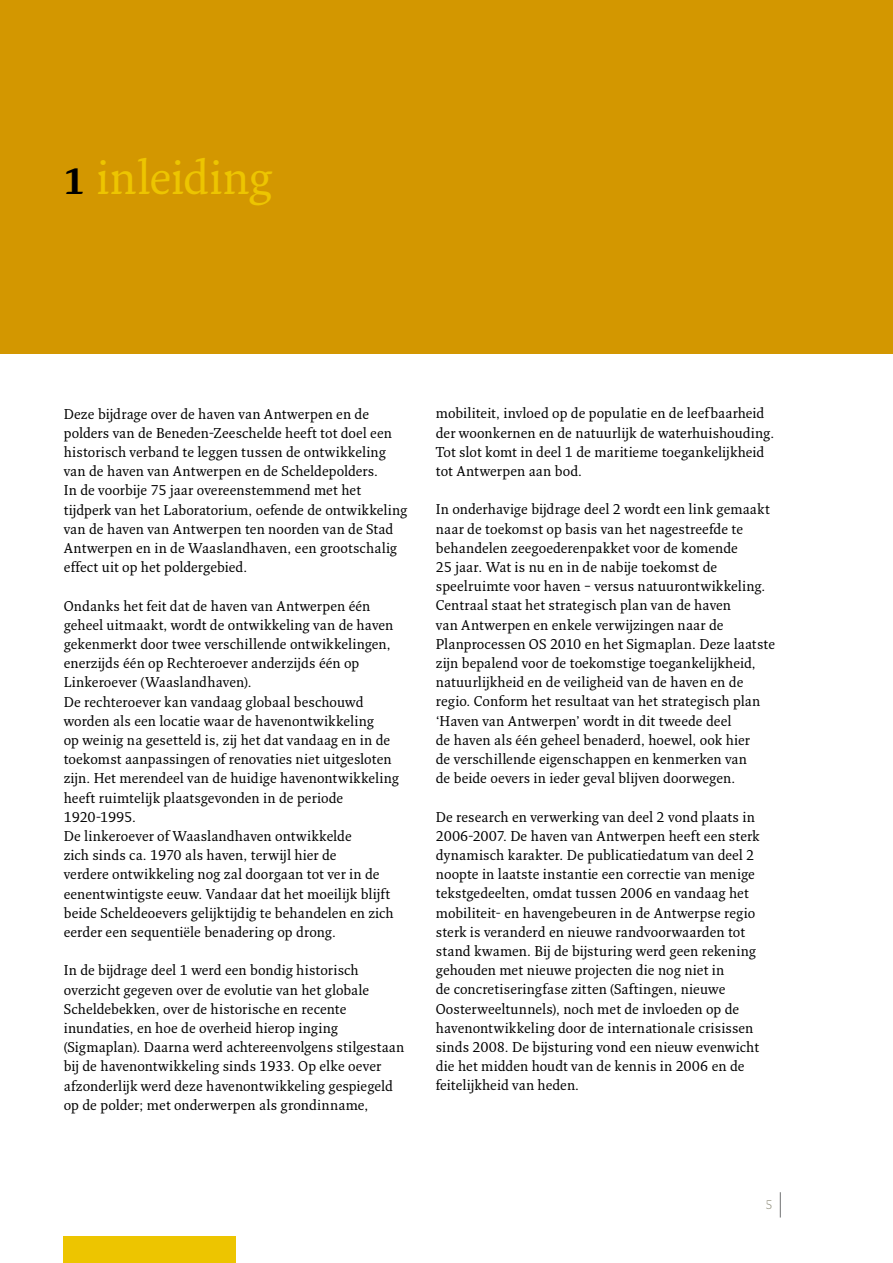
<style>
.page{position:relative;width:893px;height:1263px;background:#fff}
.page>*{position:absolute;margin:0;border:0;box-sizing:border-box;transform-origin:0 0}
.t1{font:45.75px "Fresco Plus Std";letter-spacing:-.005em;color:#edc500}
.t2{font:13.8px/19.2px "Fresco Plus Std";letter-spacing:.005em;color:#000}
.t3{font:300 12px "Fresco Plus Std";color:#878572}
.s1{font-weight:700;font-size:35.25px;color:#000}
</style>
<div class="page">
<svg style="left:780px;top:1192px;width:1px;height:25px"></svg>
<div style="left:0;top:0;width:893px;height:354px;background:#d39700"></div>
<div style="left:64px;top:1237px;width:172px;height:26px;background:#edc500"></div>
<h1 class="t1" style="left:64px;top:149px;width:210px"><span class="s1">1</span> inleiding</h1>
<p class="t2" style="left:64px;top:404px;width:345px">Deze bijdrage over de haven van Antwerpen en de polders van de Beneden-Zeeschelde heeft tot doel een historisch verband te leggen tussen de ontwikkeling van de haven van Antwerpen en de Scheldepolders.<br>In de voorbije 75 jaar overeenstemmend met het tijdperk van het Laboratorium, oefende de ontwikkeling van de haven van Antwerpen ten noorden van de Stad Antwerpen en in de Waaslandhaven, een grootschalig effect uit op het poldergebied.</p>
<p class="t2" style="left:64px;top:596px;width:337px">Ondanks het feit dat de haven van Antwerpen één geheel uitmaakt, wordt de ontwikkeling van de haven gekenmerkt door twee verschillende ontwikkelingen, enerzijds één op Rechteroever anderzijds één op Linkeroever (Waaslandhaven).<br>De rechteroever kan vandaag globaal beschouwd worden als een locatie waar de havenontwikkeling<br>op weinig na gesetteld is, zij het dat vandaag en in de toekomst aanpassingen of renovaties niet uitgesloten zijn. Het merendeel van de huidige havenontwikkeling heeft ruimtelijk plaatsgevonden in de periode 1920-1995.<br>De linkeroever of Waaslandhaven ontwikkelde<br>zich sinds ca. 1970 als haven, terwijl hier de<br>verdere ontwikkeling nog zal doorgaan tot ver in de eenentwintigste eeuw. Vandaar dat het moeilijk blijft beide Scheldeoevers gelijktijdig te behandelen en zich eerder een sequentiële benadering op drong.</p>
<p class="t2" style="left:64px;top:961px;width:342px">In de bijdrage deel 1 werd een bondig historisch overzicht gegeven over de evolutie van het globale Scheldebekken, over de historische en recente inundaties, en hoe de overheid hierop inging (Sigmaplan). Daarna werd achtereenvolgens stilgestaan bij de havenontwikkeling sinds 1933. Op elke oever afzonderlijk werd deze havenontwikkeling gespiegeld op de polder; met onderwerpen als grondinname,</p>
<p class="t2" style="left:436px;top:404px;width:340px">mobiliteit, invloed op de populatie en de leefbaarheid der woonkernen en de natuurlijk de waterhuishouding.<br>Tot slot komt in deel 1 de maritieme toegankelijkheid tot Antwerpen aan bod.</p>
<p class="t2" style="left:436px;top:500px;width:341px">In onderhavige bijdrage deel 2 wordt een link gemaakt naar de toekomst op basis van het nagestreefde te behandelen zeegoederenpakket voor de komende<br>25 jaar. Wat is nu en in de nabije toekomst de speelruimte voor haven – versus natuurontwikkeling.<br>Centraal staat het strategisch plan van de haven<br>van Antwerpen en enkele verwijzingen naar de Planprocessen OS 2010 en het Sigmaplan. Deze laatste zijn bepalend voor de toekomstige toegankelijkheid, natuurlijkheid en de veiligheid van de haven en de regio. Conform het resultaat van het strategisch plan ‘Haven van Antwerpen’ wordt in dit tweede deel<br>de haven als één geheel benaderd, hoewel, ook hier<br>de verschillende eigenschappen en kenmerken van<br>de beide oevers in ieder geval blijven doorwegen.</p>
<p class="t2" style="left:436px;top:807px;width:325px">De research en verwerking van deel 2 vond plaats in 2006-2007. De haven van Antwerpen heeft een sterk dynamisch karakter. De publicatiedatum van deel 2 noopte in laatste instantie een correctie van menige tekstgedeelten, omdat tussen 2006 en vandaag het mobiliteit- en havengebeuren in de Antwerpse regio sterk is veranderd en nieuwe randvoorwaarden tot stand kwamen. Bij de bijsturing werd geen rekening gehouden met nieuwe projecten die nog niet in<br>de concretiseringfase zitten (Saftingen, nieuwe Oosterweeltunnels), noch met de invloeden op de havenontwikkeling door de internationale crisissen sinds 2008. De bijsturing vond een nieuw evenwicht die het midden houdt van de kennis in 2006 en de feitelijkheid van heden.</p>
<p class="t3" style="left:765px;top:1197px;width:9px">5</p>
</div>
